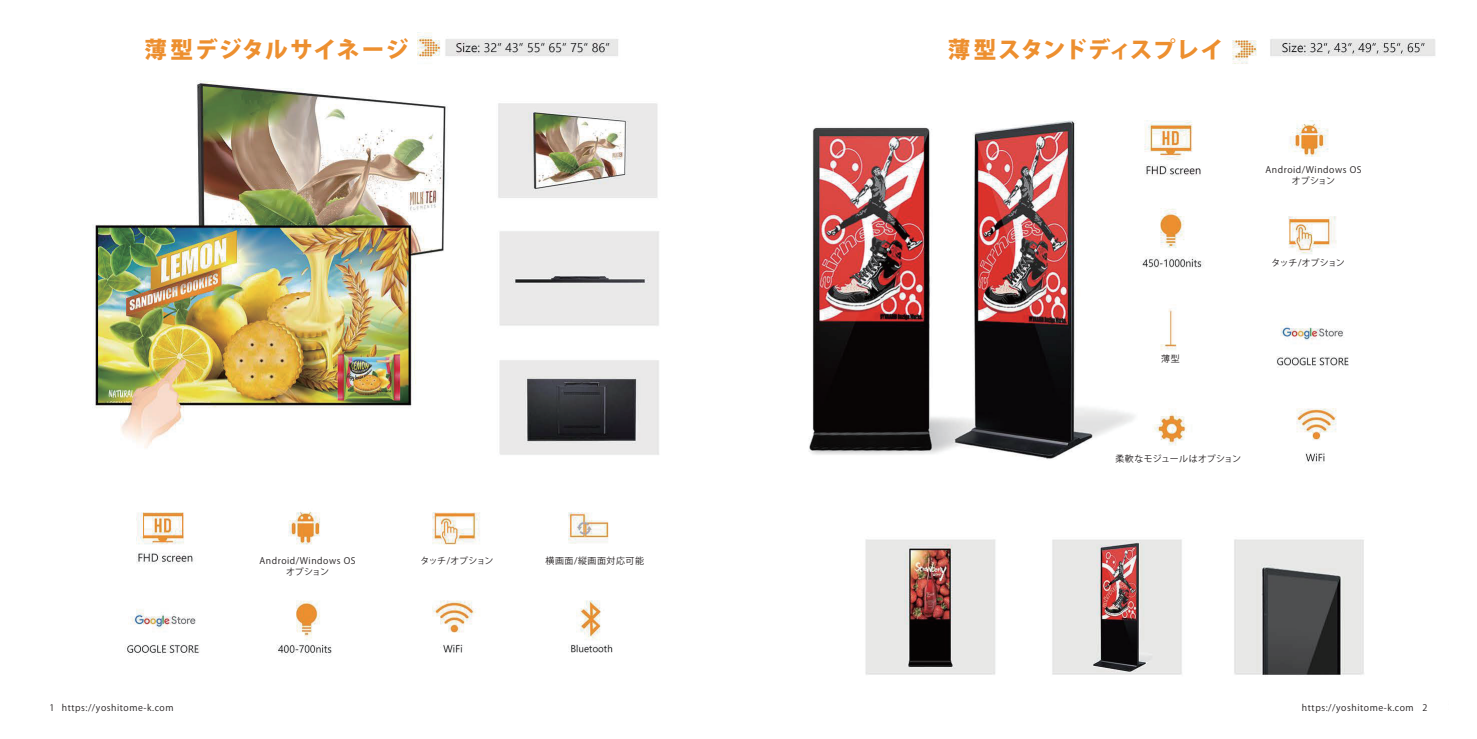
<style>
.page{position:relative;width:1477px;height:739px;background:#fff}
.page>*{position:absolute;margin:0;border:0;box-sizing:border-box;transform-origin:0 0}
.t1{font:800 22.7px "Koz Go Pr 6 N";letter-spacing:.01em;color:#ed8f2f}
.t2{font:800 22.7px "Koz Go Pr 6 N";letter-spacing:.04em;color:#ed8f2f}
.t3{font:9px "Koz Go Pr 6 N";letter-spacing:.06em;color:#231f20}
.t4{font:8.95px/10.8px "Koz Go Pr 6 N Medium 90 ms RKSJ H";letter-spacing:.06em;color:#231f20;text-align:center}
.t5{font:8.95px "Koz Go Pr 6 N Medium 90 ms RKSJ H";letter-spacing:-.055em;color:#231f20}
.t6{font:8.95px "Koz Go Pr 6 N Medium 90 ms RKSJ H";letter-spacing:.03em;color:#231f20}
</style>
<div class="page">
<img style="left:93px;top:32px;width:1343px;height:643px">
<div style="left:46px;top:32px;width:370px;height:32px;background:#fff"></div>
<div style="left:859px;top:32px;width:371px;height:32px;background:#fff"></div>
<div style="left:538px;top:544px;width:108px;height:40px;background:#fff"></div>
<div style="left:251px;top:546px;width:278px;height:40px;background:#fff"></div>
<div style="left:1249px;top:255px;width:128px;height:39px;background:#fff"></div>
<div style="left:1255px;top:157px;width:128px;height:39px;background:#fff"></div>
<div style="left:1115px;top:351px;width:129px;height:39px;background:#fff"></div>
<div style="left:1105px;top:446px;width:140px;height:40px;background:#fff"></div>
<h1 class="t2" style="left:145px;top:37px;width:265px">薄型デジタルサイネージ</h1>
<h1 class="t1" style="left:948px;top:37px;width:277px">薄型スタンドディスプレイ</h1>
<p class="t4" style="left:259px;top:555px;width:98px">Android/Windows OS</p>
<p class="t5" style="left:420px;top:555px;width:75px">タッチ/オプション</p>
<p class="t4" style="left:545px;top:555px;width:100px">横画面/縦画面対応可能</p>
<p class="t4" style="left:286px;top:566px;width:45px">オプション</p>
<p class="t4" style="left:1161px;top:353px;width:20px">薄型</p>
<p class="t4" style="left:1265px;top:165px;width:98px">Android/Windows OSオプション</p>
<p class="t5" style="left:1271px;top:257px;width:75px">タッチ/オプション</p>
<p class="t6" style="left:1115px;top:453px;width:127px">柔軟なモジュールはオプション</p>
<p class="t3" style="left:49px;top:703px;width:126px">1 https://yoshitome-k.com</p>
<p class="t3" style="left:1302px;top:703px;width:127px">https://yoshitome-k.com 2</p>
</div>
